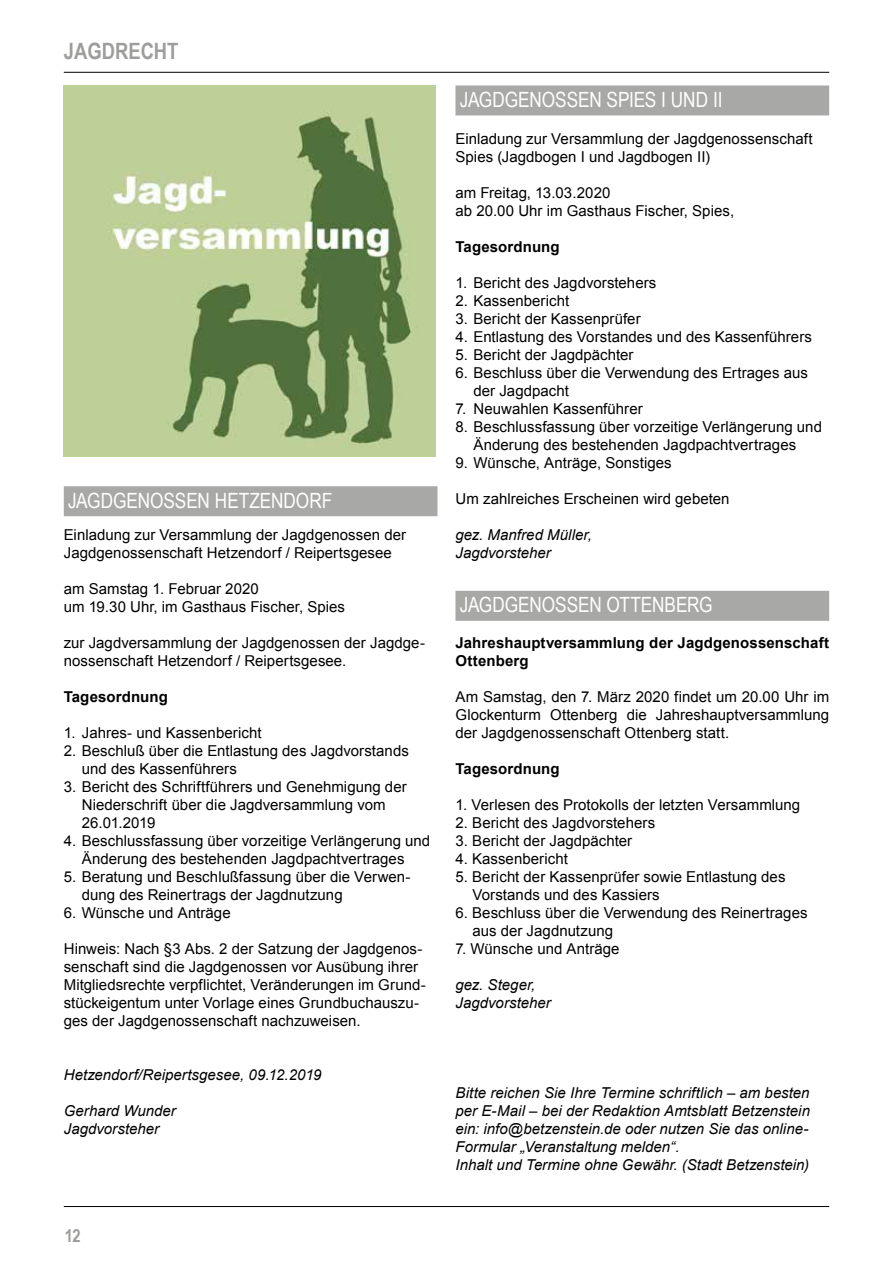
<style>
.page{position:relative;width:893px;height:1263px;background:#fff}
.page>*{position:absolute;margin:0;border:0;box-sizing:border-box;transform-origin:0 0}
.t1{font:700 22.5px "Arial Narrow";color:#9d9d9c}
.t2{font:21px "Arial Narrow";letter-spacing:-.005em;color:#fff}
.t3{font:700 18px "Arial Narrow";color:#9d9d9c}
.t4{font:15px/18px "Arial";letter-spacing:.005em;color:#000}
.t5{font:italic 15px/18px "Arial";color:#000}
.t6{font:700 15px/18px "Arial";letter-spacing:.01em;color:#000}
</style>
<div class="page">
<hr style="left:64px;top:72px;width:765px;height:1px;background:#000">
<hr style="left:64px;top:1206px;width:765px;height:1px;background:#000">
<img style="left:64px;top:85px;width:372px;height:372px">
<div style="left:455px;top:591px;width:374px;height:30px;background:#a8a8a7"></div>
<div style="left:455px;top:85px;width:374px;height:30px;background:#a8a8a7"></div>
<div style="left:64px;top:486px;width:373px;height:30px;background:#a8a8a7"></div>
<h1 class="t1" style="left:64px;top:34px;width:116px">JAGDRECHT</h1>
<h2 class="t2" style="left:68px;top:485px;width:266px">JAGDGENOSSEN HETZENDORF</h2>
<p class="t4" style="left:64px;top:526px;width:344px">Einladung zur Versammlung der Jagdgenossen der<br>Jagdgenossenschaft Hetzendorf / Reipertsgesee</p>
<p class="t4" style="left:64px;top:580px;width:283px">am Samstag 1. Februar 2020<br>um 19.30 Uhr, im Gasthaus Fischer, Spies</p>
<p class="t4" style="left:64px;top:634px;width:363px">zur Jagdversammlung der Jagdgenossen der Jagdge&shy;nossenschaft Hetzendorf / Reipertsgesee.</p>
<p class="t6" style="left:64px;top:688px;width:106px">Tagesordnung</p>
<p class="t4" style="left:64px;top:724px;width:199px">1. Jahres- und Kassenbericht</p>
<p class="t4" style="left:82px;top:742px;width:329px;text-indent:-18px">2. Beschluß über die Entlastung des Jagdvorstands und des Kassenführers</p>
<p class="t4" style="left:82px;top:778px;width:326px;text-indent:-18px">3. Bericht des Schriftführers und Genehmigung der<br>Niederschrift über die Jagdversammlung vom<br>26.01.2019</p>
<p class="t4" style="left:64px;top:832px;width:368px;text-align:center">4. Beschlussfassung über vorzeitige Verlängerung und<br>Änderung des bestehenden Jagdpachtvertrages</p>
<p class="t4" style="left:82px;top:868px;width:330px;text-indent:-18px">5. Beratung und Beschlußfassung über die Verwen&shy;dung des Reinertrags der Jagdnutzung</p>
<p class="t4" style="left:64px;top:904px;width:168px">6. Wünsche und Anträge</p>
<p class="t4" style="left:64px;top:940px;width:363px">Hinweis: Nach §3 Abs. 2 der Satzung der Jagdgenos&shy;senschaft sind die Jagdgenossen vor Ausübung ihrer Mitgliedsrechte verpflichtet, Veränderungen im Grund&shy;stückeigentum unter Vorlage eines Grundbuchauszu&shy;ges der Jagdgenossenschaft nachzuweisen.</p>
<p class="t5" style="left:64px;top:1066px;width:259px">Hetzendorf/Reipertsgesee, 09.12.2019</p>
<p class="t5" style="left:64px;top:1102px;width:114px">Gerhard Wunder<br>Jagdvorsteher</p>
<p class="t3" style="left:65px;top:1222px;width:17px">12</p>
<h2 class="t2" style="left:460px;top:84px;width:264px">JAGDGENOSSEN SPIES I UND II</h2>
<p class="t4" style="left:455px;top:130px;width:359px">Einladung zur Versammlung der Jagdgenossenschaft<br>Spies (Jagdbogen I und Jagdbogen II)</p>
<p class="t4" style="left:455px;top:184px;width:280px">am Freitag, 13.03.2020<br>ab 20.00 Uhr im Gasthaus Fischer, Spies,</p>
<p class="t6" style="left:455px;top:238px;width:106px">Tagesordnung</p>
<p class="t4" style="left:455px;top:274px;width:202px">1. Bericht des Jagdvorstehers</p>
<p class="t4" style="left:455px;top:292px;width:115px">2. Kassenbericht</p>
<p class="t4" style="left:455px;top:310px;width:187px">3. Bericht der Kassenprüfer</p>
<p class="t4" style="left:455px;top:328px;width:358px">4. Entlastung des Vorstandes und des Kassenführers</p>
<p class="t4" style="left:455px;top:346px;width:180px">5. Bericht der Jagdpächter</p>
<p class="t4" style="left:473px;top:364px;width:336px;text-indent:-18px">6. Beschluss über die Verwendung des Ertrages aus der Jagdpacht</p>
<p class="t4" style="left:455px;top:400px;width:189px">7. Neuwahlen Kassenführer</p>
<p class="t4" style="left:455px;top:418px;width:368px;text-align:center">8. Beschlussfassung über vorzeitige Verlängerung und<br>Änderung des bestehenden Jagdpachtvertrages</p>
<p class="t4" style="left:455px;top:454px;width:218px">9. Wünsche, Anträge, Sonstiges</p>
<p class="t4" style="left:455px;top:490px;width:275px">Um zahlreiches Erscheinen wird gebeten</p>
<p class="t5" style="left:455px;top:526px;width:138px">gez. Manfred Müller,<br>Jagdvorsteher</p>
<h2 class="t2" style="left:460px;top:589px;width:254px">JAGDGENOSSEN OTTENBERG</h2>
<p class="t6" style="left:455px;top:634px;width:375px">Jahreshauptversammlung der Jagdgenossenschaft<br>Ottenberg</p>
<p class="t4" style="left:455px;top:688px;width:375px;text-align:justify">Am Samstag, den 7. März 2020 findet um 20.00 Uhr im Glockenturm Ottenberg die Jahreshauptversammlung der Jagdgenossenschaft Ottenberg statt.</p>
<p class="t6" style="left:455px;top:760px;width:106px">Tagesordnung</p>
<p class="t4" style="left:455px;top:796px;width:346px">1. Verlesen des Protokolls der letzten Versammlung</p>
<p class="t4" style="left:455px;top:814px;width:201px">2. Bericht des Jagdvorstehers</p>
<p class="t4" style="left:455px;top:832px;width:178px">3. Bericht der Jagdpächter</p>
<p class="t4" style="left:455px;top:850px;width:114px">4. Kassenbericht</p>
<p class="t4" style="left:472px;top:868px;width:315px;text-indent:-17px">5. Bericht der Kassenprüfer sowie Entlastung des<br>Vorstands und des Kassiers</p>
<p class="t4" style="left:472px;top:904px;width:337px;text-indent:-17px">6. Beschluss über die Verwendung des Reinertrages aus der Jagdnutzung</p>
<p class="t4" style="left:455px;top:940px;width:166px">7. Wünsche und Anträge</p>
<p class="t5" style="left:455px;top:976px;width:97px">gez. Steger,<br>Jagdvorsteher</p>
<p class="t5" style="left:455px;top:1084px;width:356px">Bitte reichen Sie Ihre Termine schriftlich – am besten per E-Mail – bei der Redaktion Amtsblatt Betzenstein ein: info@betzenstein.de oder nutzen Sie das online-Formular „Veranstaltung melden“.<br>Inhalt und Termine ohne Gewähr. (Stadt Betzenstein)</p>
</div>
